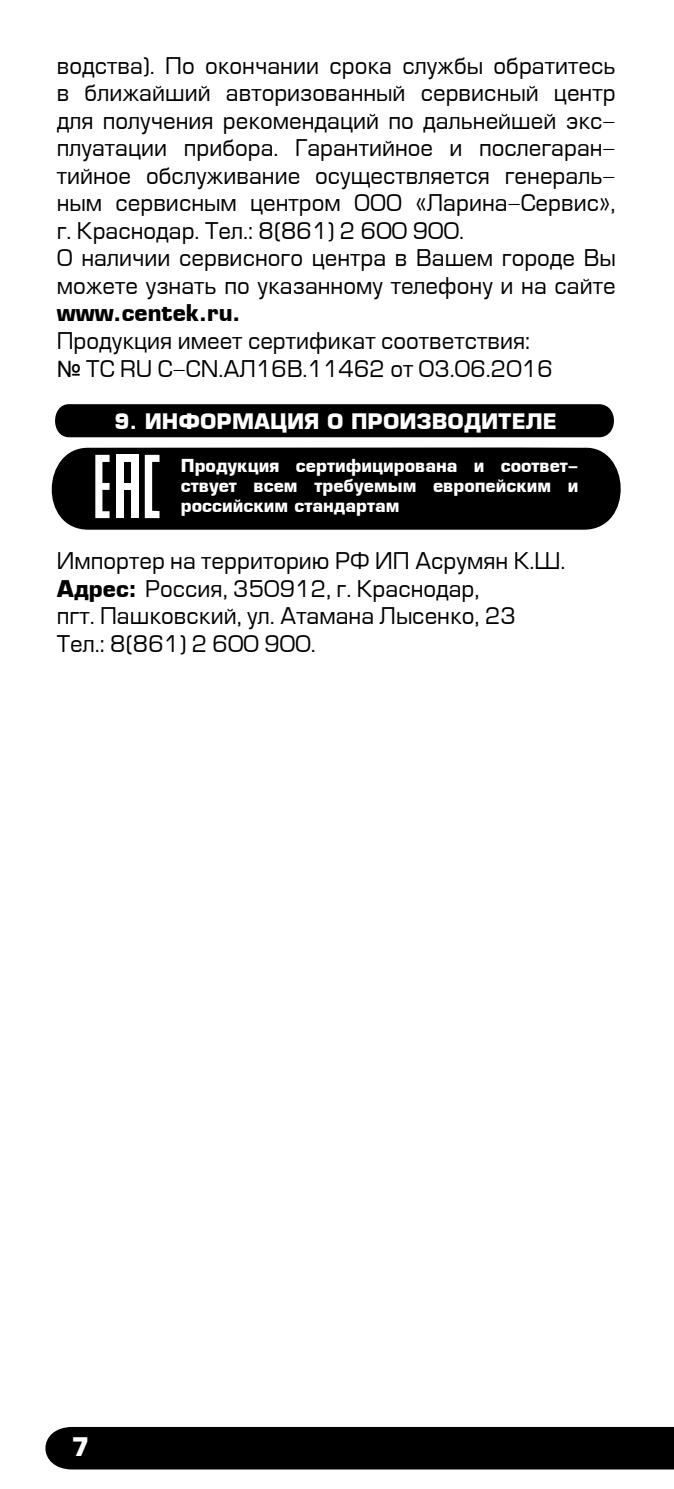
<style>
.page{position:relative;width:674px;height:1489px;background:#fff}
.page>*{position:absolute;margin:0;border:0;box-sizing:border-box;transform-origin:0 0}
.t1{font:700 25px "Europe";color:#fff}
.t2{font:22.5px/27.5px "Europe";color:#000}
.t3{font:700 22.5px "Europe";color:#000}
.t4{font:700 20.75px "Europe";color:#fff}
.t5{font:700 17.5px/20px "Europe";color:#fff;text-align:justify}
.s1{font-family:"Arial"}
.s2{color:#000}
.s3{font-weight:700}
</style>
<div class="page">
<div style="left:45px;top:1426px;width:628px;height:43px;background:#000"></div>
<div style="left:55px;top:404px;width:559px;height:33px;background:#000"></div>
<div style="left:51px;top:447px;width:570px;height:82px;background:#000"></div>
<svg style="left:95px;top:455px;width:14px;height:63px"></svg>
<svg style="left:145px;top:455px;width:14px;height:63px"></svg>
<div style="left:116px;top:455px;width:8px;height:63px;background:#fff"></div>
<div style="left:131px;top:455px;width:7px;height:63px;background:#fff"></div>
<div style="left:124px;top:483px;width:7px;height:7px;background:#fff"></div>
<div style="left:124px;top:455px;width:7px;height:7px;background:#fff"></div>
<p class="t2" style="left:57px;top:53px;width:560px">водства). По окончании срока службы обратитесь в ближайший авторизованный сервисный центр для получения рекомендаций по дальнейшей экс&shy;плуатации прибора. Гарантийное и послегаран&shy;тийное обслуживание осуществляется генераль&shy;ным сервисным центром ООО «Ларина-Сервис», г. Краснодар. Тел.: 8(861) 2 600 900.<br>О наличии сервисного центра в Вашем городе Вы можете узнать по указанному телефону и на сайте</p>
<p class="t3" style="left:57px;top:300px;width:185px">www.centek.ru.</p>
<p class="t2" style="left:57px;top:328px;width:497px">Продукция имеет сертификат соответствия: <span class="s1">№</span> ТС RU C-CN.АЛ16В.11462 от 03.06.2016</p>
<p class="t4" style="left:115px;top:409px;width:443px">9. ИНФОРМАЦИЯ О ПРОИЗВОДИТЕЛЕ</p>
<p class="t5" style="left:181px;top:455px;width:399px">Продукция сертифицирована и соответ&shy;ствует всем требуемым европейским и российским стандартам<span class="s2">.</span></p>
<p class="t2" style="left:57px;top:548px;width:510px">Импортер на территорию РФ ИП Асрумян К.Ш.<br><span class="s3">Адрес:</span> Россия, 350912, г. Краснодар,<br>пгт. Пашковский, ул. Атамана Лысенко, 23<br>Тел.: 8(861) 2 600 900.</p>
<p class="t1" style="left:72px;top:1431px;width:20px">7</p>
</div>
